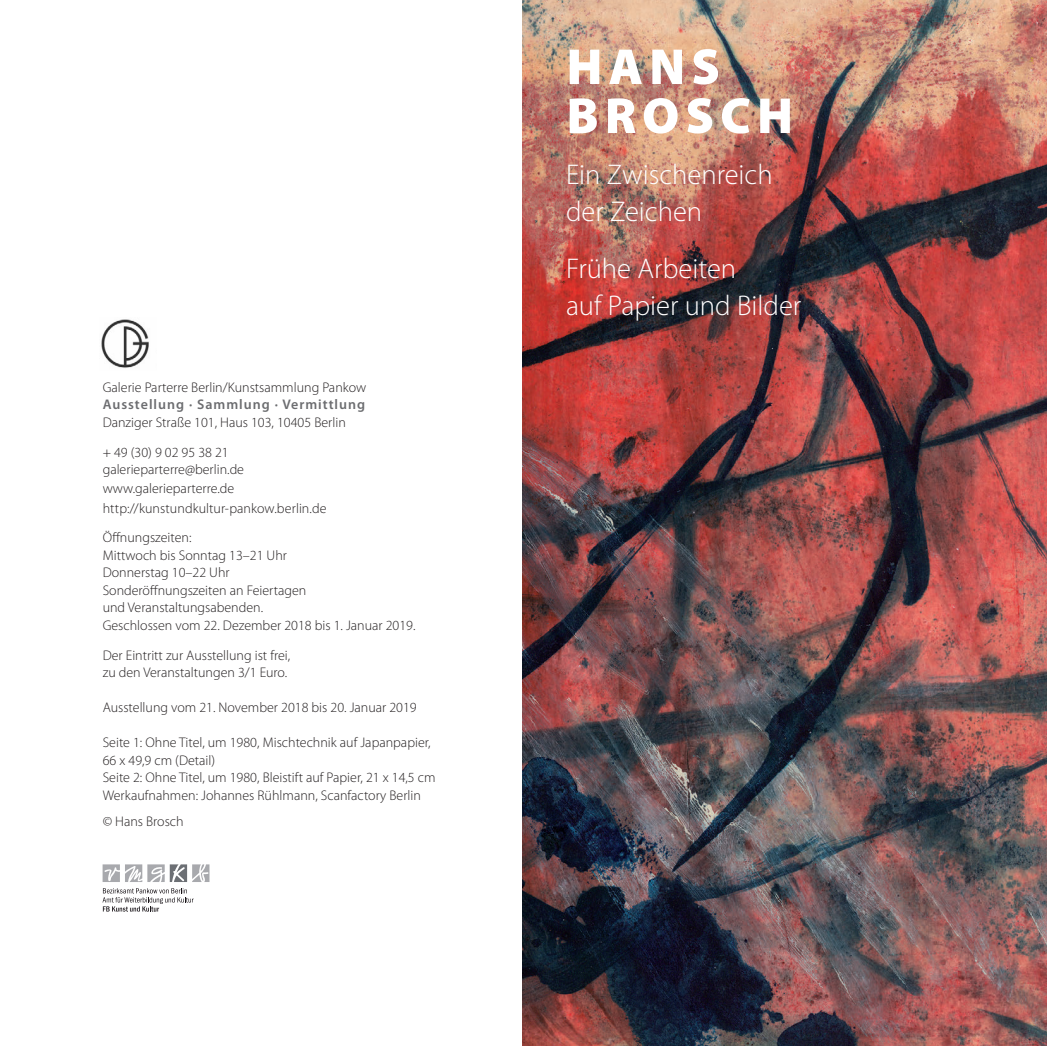
<style>
.page{position:relative;width:1047px;height:1046px;background:#fff}
.page>*{position:absolute;margin:0;border:0;box-sizing:border-box;transform-origin:0 0}
.t1{font:900 51.1px "Myriad Pro";letter-spacing:.12em;color:#fff}
.t2{font:300 28.53px "Myriad Pro";color:#fff}
.t3{font:300 14px "Myriad Pro";color:#231f20}
.t4{font:600 14px "Myriad Pro";letter-spacing:.07em;color:#6c6d70}
</style>
<div class="page">
<img style="left:101px;top:319px;width:48px;height:49px">
<svg style="left:103px;top:864px;width:106px;height:18px"></svg>
<svg style="left:102px;top:888px;width:92px;height:23px"></svg>
<img style="left:522px;top:0;width:525px;height:1046px">
<svg style="left:1042px;top:1041px;width:5px;height:5px"></svg>
<p class="t3" style="left:103px;top:379px;width:265px">Galerie Parterre Berlin/Kunstsammlung Pankow</p>
<p class="t4" style="left:103px;top:396px;width:264px">Ausstellung · Sammlung · Vermittlung</p>
<p class="t3" style="left:103px;top:414px;width:245px">Danziger Straße 101, Haus 103, 10405 Berlin</p>
<p class="t3" style="left:103px;top:443px;width:128px">+ 49 (30) 9 02 95 38 21</p>
<p class="t3" style="left:103px;top:461px;width:143px">galerieparterre@berlin.de</p>
<p class="t3" style="left:103px;top:480px;width:133px">www.galerieparterre.de</p>
<p class="t3" style="left:103px;top:499px;width:225px">http://kunstundkultur-pankow.berlin.de</p>
<p class="t3" style="left:103px;top:529px;width:90px">Öffnungszeiten:</p>
<p class="t3" style="left:103px;top:547px;width:186px">Mittwoch bis Sonntag 13–21 Uhr</p>
<p class="t3" style="left:103px;top:564px;width:128px">Donnerstag 10–22 Uhr</p>
<p class="t3" style="left:103px;top:582px;width:205px">Sonderöffnungszeiten an Feiertagen</p>
<p class="t3" style="left:103px;top:599px;width:162px">und Veranstaltungsabenden.</p>
<p class="t3" style="left:103px;top:617px;width:314px">Geschlossen vom 22. Dezember 2018 bis 1. Januar 2019.</p>
<p class="t3" style="left:103px;top:646px;width:189px">Der Eintritt zur Ausstellung ist frei,</p>
<p class="t3" style="left:103px;top:664px;width:186px">zu den Veranstaltungen 3/1 Euro.</p>
<p class="t3" style="left:103px;top:699px;width:315px">Ausstellung vom 21. November 2018 bis 20. Januar 2019</p>
<p class="t3" style="left:103px;top:734px;width:329px">Seite 1: Ohne Titel, um 1980, Mischtechnik auf Japanpapier,</p>
<p class="t3" style="left:103px;top:751px;width:114px">66 x 49,9 cm (Detail)</p>
<p class="t3" style="left:103px;top:769px;width:334px">Seite 2: Ohne Titel, um 1980, Bleistift auf Papier, 21 x 14,5 cm</p>
<p class="t3" style="left:103px;top:786px;width:320px">Werkaufnahmen: Johannes Rühlmann, Scanfactory Berlin</p>
<p class="t3" style="left:103px;top:813px;width:82px">© Hans Brosch</p>
<p class="t1" style="left:566px;top:33px;width:155px">HANS</p>
<p class="t1" style="left:566px;top:82px;width:228px">BROSCH</p>
<p class="t2" style="left:566px;top:157px;width:208px">Ein Zwischenreich</p>
<p class="t2" style="left:566px;top:194px;width:138px">der Zeichen</p>
<p class="t2" style="left:566px;top:251px;width:172px">Frühe Arbeiten</p>
<p class="t2" style="left:566px;top:288px;width:237px">auf Papier und Bilder</p>
</div>
